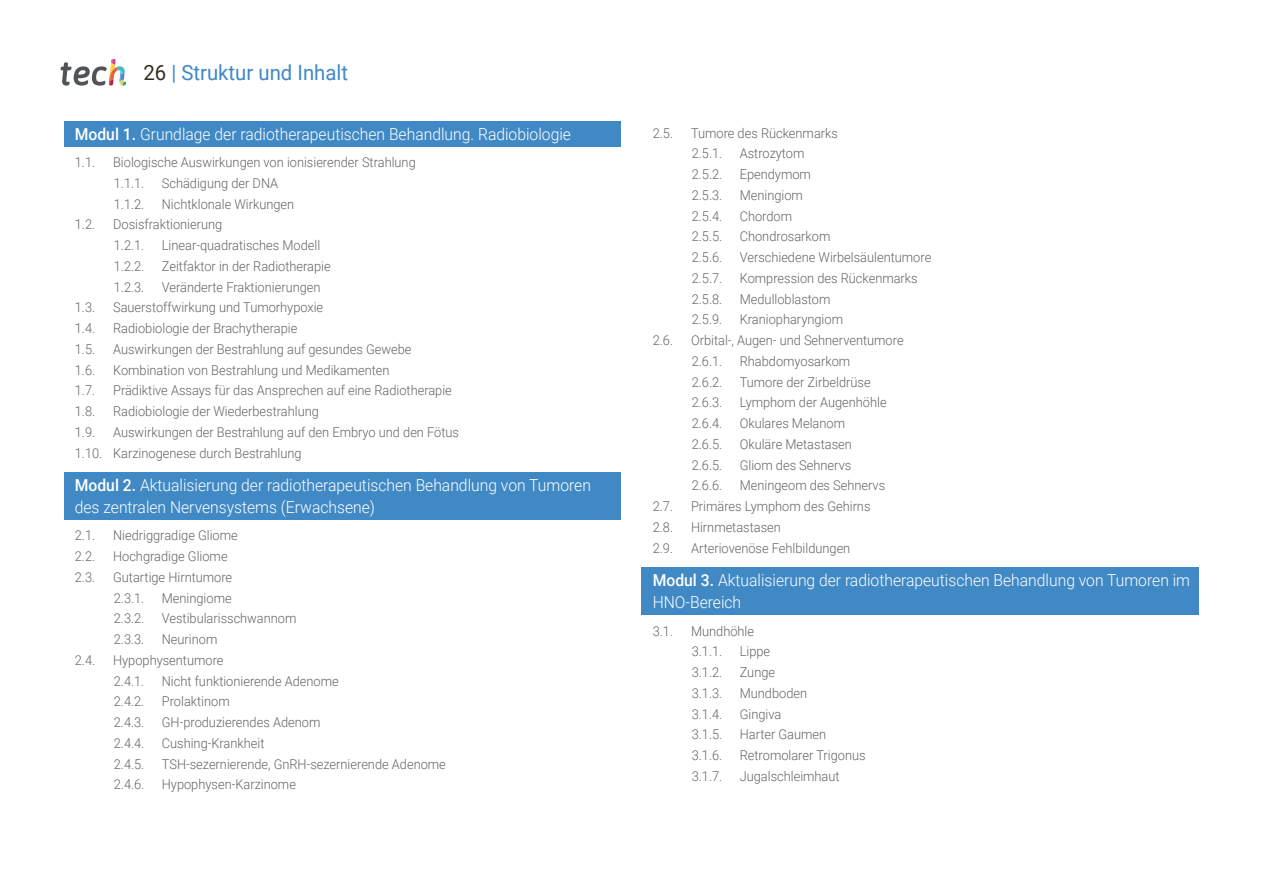
<style>
.page{position:relative;width:1263px;height:893px;background:#fff}
.page>*{position:absolute;margin:0;border:0;box-sizing:border-box;transform-origin:0 0}
.t1{font:21px "Roboto";color:#4089c5}
.t2{font:300 16.5px/22.5px "Roboto";color:#fff;scale:.95 1}
.t3{font:300 13.5px/20.7px "Roboto";color:#61646a;scale:.95 1}
.s1{color:#312e20}
.s2{font-weight:500}
</style>
<div class="page">
<svg style="left:61px;top:59px;width:65px;height:27px"></svg>
<div style="left:64px;top:121px;width:557px;height:25px;background:#4089c5"></div>
<div style="left:64px;top:472px;width:557px;height:47px;background:#4089c5"></div>
<div style="left:642px;top:567px;width:557px;height:48px;background:#4089c5"></div>
<h1 class="t1" style="left:144px;top:57px;width:206px"><span class="s1">26</span> | Struktur und Inhalt</h1>
<p class="t2" style="left:75px;top:122px;width:524px"><span class="s2">Modul 1.</span> Grundlage der radiotherapeutischen Behandlung. Radiobiologie</p>
<p class="t3" style="left:75px;top:151px;width:23px">1.1.</p>
<p class="t3" style="left:113px;top:151px;width:320px">Biologische Auswirkungen von ionisierender Strahlung<br>1.1.1.</p>
<p class="t3" style="left:162px;top:172px;width:124px">Schädigung der DNA</p>
<p class="t3" style="left:114px;top:193px;width:34px">1.1.2.</p>
<p class="t3" style="left:162px;top:193px;width:141px">Nichtklonale Wirkungen</p>
<p class="t3" style="left:75px;top:214px;width:23px">1.2.</p>
<p class="t3" style="left:113px;top:214px;width:116px">Dosisfraktionierung<br>1.2.1.</p>
<p class="t3" style="left:162px;top:234px;width:168px">Linear-quadratisches Modell</p>
<p class="t3" style="left:114px;top:255px;width:34px">1.2.2.</p>
<p class="t3" style="left:162px;top:255px;width:179px">Zeitfaktor in der Radiotherapie</p>
<p class="t3" style="left:114px;top:276px;width:34px">1.2.3.</p>
<p class="t3" style="left:162px;top:276px;width:169px">Veränderte Fraktionierungen</p>
<p class="t3" style="left:75px;top:297px;width:23px">1.3.</p>
<p class="t3" style="left:113px;top:297px;width:223px">Sauerstoffwirkung und Tumorhypoxie</p>
<p class="t3" style="left:75px;top:317px;width:23px">1.4.</p>
<p class="t3" style="left:113px;top:317px;width:195px">Radiobiologie der Brachytherapie</p>
<p class="t3" style="left:75px;top:338px;width:23px">1.5.</p>
<p class="t3" style="left:113px;top:338px;width:316px">Auswirkungen der Bestrahlung auf gesundes Gewebe</p>
<p class="t3" style="left:75px;top:359px;width:23px">1.6.</p>
<p class="t3" style="left:113px;top:359px;width:292px">Kombination von Bestrahlung und Medikamenten</p>
<p class="t3" style="left:75px;top:380px;width:23px">1.7.</p>
<p class="t3" style="left:113px;top:380px;width:358px">Prädiktive Assays für das Ansprechen auf eine Radiotherapie</p>
<p class="t3" style="left:75px;top:400px;width:23px">1.8.</p>
<p class="t3" style="left:113px;top:400px;width:218px">Radiobiologie der Wiederbestrahlung</p>
<p class="t3" style="left:75px;top:421px;width:23px">1.9.</p>
<p class="t3" style="left:75px;top:421px;width:406px;text-indent:38px">Auswirkungen der Bestrahlung auf den Embryo und den Fötus<br>1.10. Karzinogenese durch Bestrahlung</p>
<p class="t2" style="left:75px;top:473px;width:545px"><span class="s2">Modul 2.</span> Aktualisierung der radiotherapeutischen Behandlung von Tumoren des zentralen Nervensystems (Erwachsene)</p>
<p class="t3" style="left:75px;top:525px;width:23px">2.1.</p>
<p class="t3" style="left:113px;top:525px;width:133px">Niedriggradige Gliome</p>
<p class="t3" style="left:75px;top:545px;width:23px">2.2.</p>
<p class="t3" style="left:113px;top:545px;width:122px">Hochgradige Gliome</p>
<p class="t3" style="left:75px;top:566px;width:23px">2.3.</p>
<p class="t3" style="left:113px;top:566px;width:127px">Gutartige Hirntumore<br>2.3.1.</p>
<p class="t3" style="left:162px;top:587px;width:75px">Meningiome</p>
<p class="t3" style="left:114px;top:608px;width:34px">2.3.2.</p>
<p class="t3" style="left:162px;top:608px;width:143px">Vestibularisschwannom</p>
<p class="t3" style="left:114px;top:628px;width:34px">2.3.3.</p>
<p class="t3" style="left:162px;top:628px;width:60px">Neurinom</p>
<p class="t3" style="left:75px;top:649px;width:23px">2.4.</p>
<p class="t3" style="left:113px;top:649px;width:118px">Hypophysentumore<br>2.4.1.</p>
<p class="t3" style="left:162px;top:670px;width:188px">Nicht funktionierende Adenome</p>
<p class="t3" style="left:114px;top:691px;width:34px">2.4.2.</p>
<p class="t3" style="left:162px;top:691px;width:73px">Prolaktinom</p>
<p class="t3" style="left:114px;top:711px;width:34px">2.4.3.</p>
<p class="t3" style="left:162px;top:711px;width:168px">GH-produzierendes Adenom</p>
<p class="t3" style="left:114px;top:732px;width:34px">2.4.4.</p>
<p class="t3" style="left:162px;top:732px;width:110px">Cushing-Krankheit</p>
<p class="t3" style="left:114px;top:753px;width:34px">2.4.5.</p>
<p class="t3" style="left:162px;top:753px;width:300px">TSH-sezernierende, GnRH-sezernierende Adenome</p>
<p class="t3" style="left:114px;top:774px;width:34px">2.4.6.</p>
<p class="t3" style="left:162px;top:774px;width:143px">Hypophysen-Karzinome</p>
<p class="t3" style="left:653px;top:122px;width:23px">2.5.</p>
<p class="t3" style="left:691px;top:122px;width:156px">Tumore des Rückenmarks<br>2.5.1.</p>
<p class="t3" style="left:740px;top:143px;width:70px">Astrozytom</p>
<p class="t3" style="left:692px;top:164px;width:34px">2.5.2.</p>
<p class="t3" style="left:740px;top:164px;width:76px">Ependymom</p>
<p class="t3" style="left:692px;top:184px;width:34px">2.5.3.</p>
<p class="t3" style="left:740px;top:184px;width:68px">Meningiom</p>
<p class="t3" style="left:692px;top:205px;width:34px">2.5.4.</p>
<p class="t3" style="left:740px;top:205px;width:57px">Chordom</p>
<p class="t3" style="left:692px;top:226px;width:34px">2.5.5.</p>
<p class="t3" style="left:740px;top:226px;width:97px">Chondrosarkom</p>
<p class="t3" style="left:692px;top:247px;width:34px">2.5.6.</p>
<p class="t3" style="left:740px;top:247px;width:203px">Verschiedene Wirbelsäulentumore</p>
<p class="t3" style="left:692px;top:267px;width:34px">2.5.7.</p>
<p class="t3" style="left:740px;top:267px;width:189px">Kompression des Rückenmarks</p>
<p class="t3" style="left:692px;top:288px;width:34px">2.5.8.</p>
<p class="t3" style="left:740px;top:288px;width:97px">Medulloblastom</p>
<p class="t3" style="left:692px;top:309px;width:34px">2.5.9.</p>
<p class="t3" style="left:740px;top:309px;width:110px">Kraniopharyngiom</p>
<p class="t3" style="left:653px;top:330px;width:23px">2.6.</p>
<p class="t3" style="left:691px;top:330px;width:225px">Orbital-, Augen- und Sehnerventumore<br>2.6.1.</p>
<p class="t3" style="left:740px;top:350px;width:118px">Rhabdomyosarkom</p>
<p class="t3" style="left:692px;top:371px;width:34px">2.6.2.</p>
<p class="t3" style="left:740px;top:371px;width:139px">Tumore der Zirbeldrüse</p>
<p class="t3" style="left:692px;top:392px;width:34px">2.6.3.</p>
<p class="t3" style="left:740px;top:392px;width:156px">Lymphom der Augenhöhle</p>
<p class="t3" style="left:692px;top:413px;width:34px">2.6.4.</p>
<p class="t3" style="left:740px;top:413px;width:112px">Okulares Melanom</p>
<p class="t3" style="left:692px;top:433px;width:34px">2.6.5.</p>
<p class="t3" style="left:740px;top:433px;width:119px">Okuläre Metastasen</p>
<p class="t3" style="left:692px;top:454px;width:34px">2.6.5.</p>
<p class="t3" style="left:740px;top:454px;width:119px">Gliom des Sehnervs</p>
<p class="t3" style="left:692px;top:475px;width:34px">2.6.6.</p>
<p class="t3" style="left:740px;top:475px;width:155px">Meningeom des Sehnervs</p>
<p class="t3" style="left:653px;top:496px;width:23px">2.7.</p>
<p class="t3" style="left:691px;top:496px;width:190px">Primäres Lymphom des Gehirns</p>
<p class="t3" style="left:653px;top:516px;width:23px">2.8.</p>
<p class="t3" style="left:691px;top:516px;width:96px">Hirnmetastasen</p>
<p class="t3" style="left:653px;top:537px;width:23px">2.9.</p>
<p class="t3" style="left:691px;top:537px;width:169px">Arteriovenöse Fehlbildungen</p>
<p class="t2" style="left:653px;top:568px;width:567px"><span class="s2">Modul 3.</span> Aktualisierung der radiotherapeutischen Behandlung von Tumoren im<br>HNO-Bereich</p>
<p class="t3" style="left:653px;top:620px;width:23px">3.1.</p>
<p class="t3" style="left:691px;top:620px;width:68px">Mundhöhle<br>3.1.1.</p>
<p class="t3" style="left:740px;top:641px;width:34px">Lippe</p>
<p class="t3" style="left:692px;top:661px;width:34px">3.1.2.</p>
<p class="t3" style="left:740px;top:661px;width:39px">Zunge</p>
<p class="t3" style="left:692px;top:682px;width:34px">3.1.3.</p>
<p class="t3" style="left:740px;top:682px;width:72px">Mundboden</p>
<p class="t3" style="left:692px;top:703px;width:34px">3.1.4.</p>
<p class="t3" style="left:740px;top:703px;width:45px">Gingiva</p>
<p class="t3" style="left:692px;top:724px;width:34px">3.1.5.</p>
<p class="t3" style="left:740px;top:724px;width:93px">Harter Gaumen</p>
<p class="t3" style="left:692px;top:744px;width:34px">3.1.6.</p>
<p class="t3" style="left:740px;top:744px;width:134px">Retromolarer Trigonus</p>
<p class="t3" style="left:692px;top:765px;width:34px">3.1.7.</p>
<p class="t3" style="left:740px;top:765px;width:107px">Jugalschleimhaut</p>
</div>
